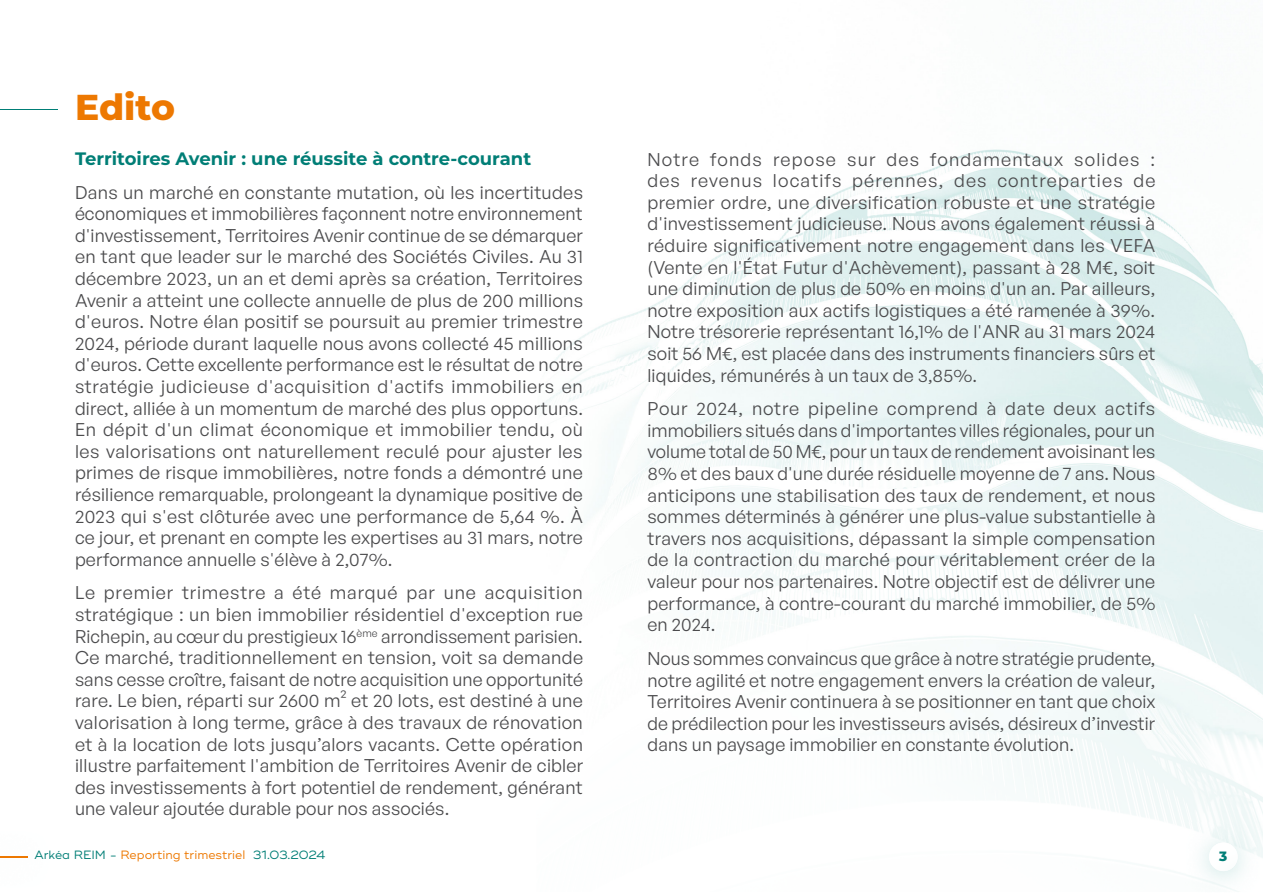
<style>
.page{position:relative;width:1263px;height:893px;background:#fff}
.page>*{position:absolute;margin:0;border:0;box-sizing:border-box;transform-origin:0 0}
.t1{font:800 36px "Montserrat";color:#ed7801}
.t2{font:18px/21.6px "General Sans";letter-spacing:.01em;color:#4b4b4d;text-align:justify}
.t3{font:700 18px "Montserrat";color:#007e76}
.t4{font:800 13.5px "Montserrat";color:#007e76}
.t5{font:12px "Ridley Grotesk";color:#007e76}
.s1{color:#ed7801}
</style>
<div class="page">
<img style="left:538px;top:149px;width:725px;height:709px">
<img style="left:0;top:856px;width:28px;height:2px">
<svg style="left:0;top:856px;width:27px;height:1px"></svg>
<img style="left:1186px;top:822px;width:74px;height:69px">
<img style="left:1209px;top:842px;width:29px;height:29px">
<svg style="left:1219px;top:852px;width:8px;height:9px"></svg>
<hr style="left:0;top:110px;width:57px;height:1px;background:#007e76">
<h1 class="t1" style="left:75px;top:81px;width:102px">Edito</h1>
<p class="t3" style="left:75px;top:146px;width:458px">Territoires Avenir : une réussite à contre-courant</p>
<p class="t2" style="left:75px;top:181px;width:510px">Dans un marché en constante mutation, où les incertitudes économiques et immobilières façonnent notre environnement d'investissement, Territoires Avenir continue de se démarquer en tant que leader sur le marché des Sociétés Civiles. Au 31 décembre 2023, un an et demi après sa création, Territoires Avenir a atteint une collecte annuelle de plus de 200 millions d'euros. Notre élan positif se poursuit au premier trimestre 2024, période durant laquelle nous avons collecté 45 millions d'euros. Cette excellente performance est le résultat de notre stratégie judicieuse d'acquisition d'actifs immobiliers en direct, alliée à un momentum de marché des plus opportuns.<br>En dépit d'un climat économique et immobilier tendu, où les valorisations ont naturellement reculé pour ajuster les primes de risque immobilières, notre fonds a démontré une résilience remarquable, prolongeant la dynamique positive de 2023 qui s'est clôturée avec une performance de 5,64 %. À ce jour, et prenant en compte les expertises au 31 mars, notre performance annuelle s'élève à 2,07%.</p>
<p class="t2" style="left:75px;top:581px;width:510px">Le premier trimestre a été marqué par une acquisition stratégique : un bien immobilier résidentiel d'exception rue Richepin, au cœur du prestigieux 16<sup>ème</sup> arrondissement parisien.<br>Ce marché, traditionnellement en tension, voit sa demande sans cesse croître, faisant de notre acquisition une opportunité rare. Le bien, réparti sur 2600 m² et 20 lots, est destiné à une valorisation à long terme, grâce à des travaux de rénovation et à la location de lots jusqu’alors vacants. Cette opération illustre parfaitement l'ambition de Territoires Avenir de cibler des investissements à fort potentiel de rendement, générant une valeur ajoutée durable pour nos associés.</p>
<p class="t2" style="left:647px;top:148px;width:510px">Notre fonds repose sur des fondamentaux solides : des revenus locatifs pérennes, des contreparties de premier ordre, une diversification robuste et une stratégie d'investissement judicieuse. Nous avons également réussi à réduire significativement notre engagement dans les VEFA (Vente en l'État Futur d'Achèvement), passant à 28 M€, soit une diminution de plus de 50% en moins d'un an. Par ailleurs, notre exposition aux actifs logistiques a été ramenée à 39%.<br>Notre trésorerie représentant 16,1% de l'ANR au 31 mars 2024 soit 56 M€, est placée dans des instruments financiers sûrs et liquides, rémunérés à un taux de 3,85%.</p>
<p class="t2" style="left:647px;top:397px;width:510px">Pour 2024, notre pipeline comprend à date deux actifs immobiliers situés dans d'importantes villes régionales, pour un volume total de 50 M€, pour un taux de rendement avoisinant les 8% et des baux d'une durée résiduelle moyenne de 7 ans. Nous anticipons une stabilisation des taux de rendement, et nous sommes déterminés à générer une plus-value substantielle à travers nos acquisitions, dépassant la simple compensation de la contraction du marché pour véritablement créer de la valeur pour nos partenaires. Notre objectif est de délivrer une performance, à contre-courant du marché immobilier, de 5% en 2024.</p>
<p class="t2" style="left:647px;top:647px;width:510px">Nous sommes convaincus que grâce à notre stratégie prudente, notre agilité et notre engagement envers la création de valeur, Territoires Avenir continuera à se positionner en tant que choix de prédilection pour les investisseurs avisés, désireux d’investir dans un paysage immobilier en constante évolution.</p>
<p class="t5" style="left:34px;top:848px;width:292px">Arkéa REIM - <span class="s1">Reporting trimestriel</span> 31.03.2024</p>
<p class="t4" style="left:1219px;top:846px;width:10px">3</p>
</div>
